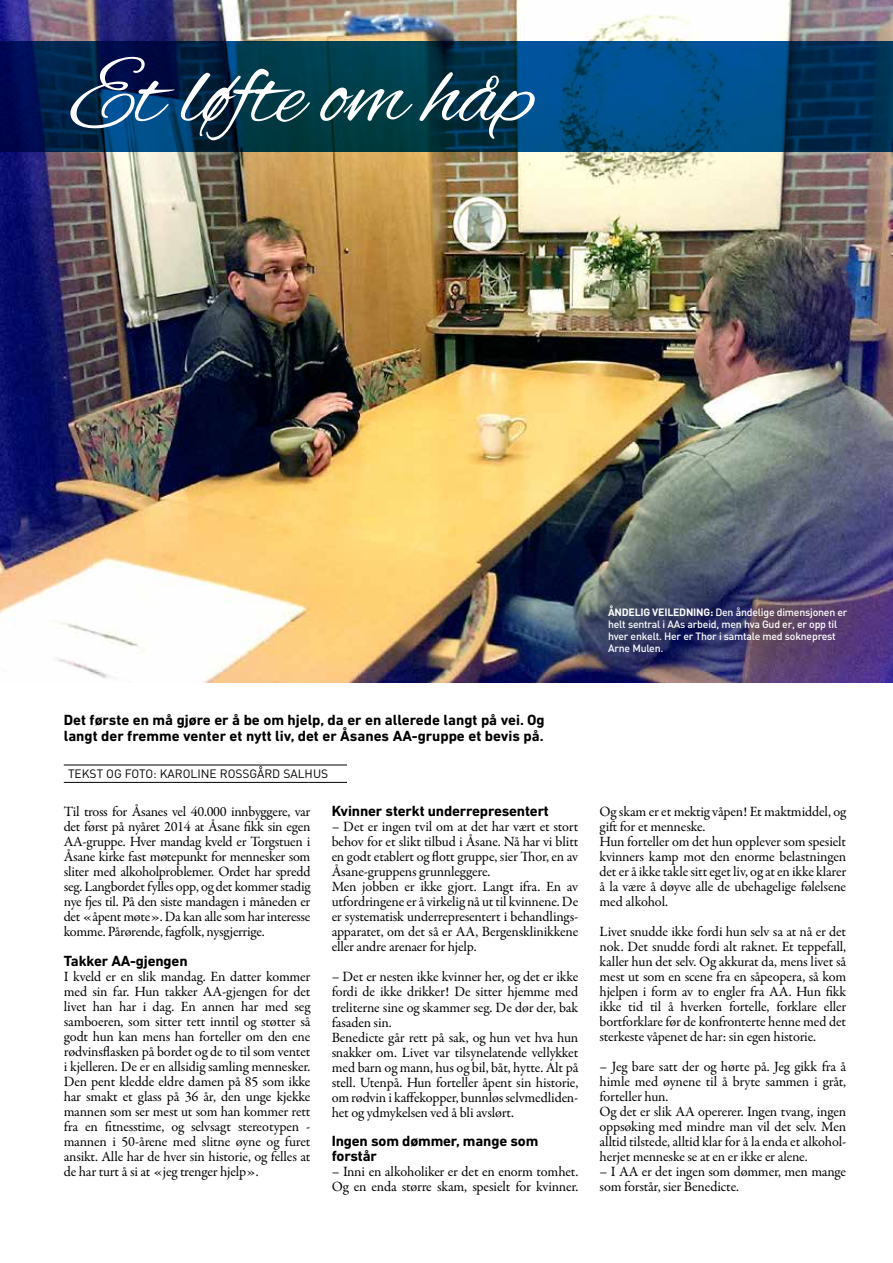
<style>
.page{position:relative;width:893px;height:1263px;background:#fff}
.page>*{position:absolute;margin:0;border:0;box-sizing:border-box;transform-origin:0 0}
.t1{font:96px "Alex Brush";letter-spacing:-.01em;color:#fff}
.t2{font:700 15px/15px "DIN Next LT Pro";letter-spacing:-.005em;color:#000}
.t3{font:14.25px/15px "Garamond Premr Pro";letter-spacing:-.015em;color:#000}
.t4{font:12px "DIN";color:#000}
.t5{font:500 10.5px/12px "DIN";letter-spacing:-.02em;color:#fff}
.s1{font-weight:700}
</style>
<div class="page">
<img style="left:0;top:0;width:893px;height:682px">
<hr style="left:64px;top:765px;width:283px;height:1px;background:#000">
<hr style="left:64px;top:782px;width:283px;height:1px;background:#000">
<svg style="left:0;top:41px;width:893px;height:111px;background:#00385f"></svg>
<h1 class="t1" style="left:70px;top:41px;width:466px">Et løfte om håp</h1>
<p class="t5" style="left:608px;top:605px;width:241px"><span class="s1">ÅNDELIG VEILEDNING:</span> Den åndelige dimensjonen er helt sentral i AAs arbeid, men hva Gud er, er opp til hver enkelt. Her er Thor i samtale med sokneprest Arne Mulen.</p>
<p class="t2" style="left:64px;top:711px;width:482px;line-height:16.5px">Det første en må gjøre er å be om hjelp, da er en allerede langt på vei. Og langt der fremme venter et nytt liv, det er Åsanes AA-gruppe et bevis på.</p>
<p class="t4" style="left:68px;top:766px;width:15px">TEKST</p>
<p class="t4" style="left:106px;top:766px;width:33px">OG FOTO</p>
<p class="t4" style="left:153px;top:766px;width:23px">: KARO</p>
<p class="t4" style="left:191px;top:766px;width:14px">LINE</p>
<p class="t4" style="left:220px;top:766px;width:16px">ROSSG</p>
<p class="t4" style="left:257px;top:766px;width:64px">ÅR D SALHUS</p>
<p class="t3" style="left:64px;top:804px;width:248px;text-align:justify">Til tross for Åsanes vel 40.000 innbyggere, var det først på nyåret 2014 at Åsane fikk sin egen AA-gruppe. Hver mandag kveld er Torgstuen i Åsane kirke fast møtepunkt for mennesker som sliter med alkoholproblemer. Ordet har spredd seg. Langbordet fylles opp, og det kommer stadig nye fjes til. På den siste mandagen i måneden er det «åpent møte». Da kan alle som har interesse komme. Pårørende, fagfolk, nysgjerrige.</p>
<p class="t2" style="left:64px;top:953px;width:125px">Takker AA-gjengen</p>
<p class="t3" style="left:64px;top:969px;width:248px;text-align:justify">I kveld er en slik mandag. En datter kommer med sin far. Hun takker AA-gjengen for det livet han har i dag. En annen har med seg samboeren, som sitter tett inntil og støtter så godt hun kan mens han forteller om den ene rødvinsflasken på bordet og de to til som ventet i kjelleren. De er en allsidig samling mennesker.<br>Den pent kledde eldre damen på 85 som ikke har smakt et glass på 36 år, den unge kjekke mannen som ser mest ut som han kommer rett fra en fitnesstime, og selvsagt stereotypen - mannen i 50-årene med slitne øyne og furet ansikt. Alle har de hver sin historie, og felles at de har turt å si at «jeg trenger hjelp».</p>
<p class="t2" style="left:332px;top:804px;width:219px">Kvinner sterkt underrepresentert</p>
<p class="t3" style="left:332px;top:820px;width:248px">– Det er ingen tvil om at det har vært et stort behov for et slikt tilbud i Åsane. Nå har vi blitt en godt etablert og flott gruppe, sier Thor, en av Åsane-gruppens grunnleggere.<br>Men jobben er ikke gjort. Langt ifra. En av utfordringene er å virkelig nå ut til kvinnene. De er systematisk underrepresentert i behandlings&shy;apparatet, om det så er AA, Bergensklinikkene eller andre arenaer for hjelp.</p>
<p class="t3" style="left:332px;top:970px;width:248px">– Det er nesten ikke kvinner her, og det er ikke fordi de ikke drikker! De sitter hjemme med treliterne sine og skammer seg. De dør der, bak fasaden sin.<br>Benedicte går rett på sak, og hun vet hva hun snakker om. Livet var tilsynelatende vellykket med barn og mann, hus og bil, båt, hytte. Alt på stell. Utenpå. Hun forteller åpent sin historie, om rødvin i kaffekopper, bunnløs selvmedliden&shy;het og ydmykelsen ved å bli avslørt.</p>
<p class="t2" style="left:332px;top:1133px;width:208px">Ingen som dømmer, mange som forstår</p>
<p class="t3" style="left:332px;top:1164px;width:248px">– Inni en alkoholiker er det en enorm tomhet.<br>Og en enda større skam, spesielt for kvinner.</p>
<p class="t3" style="left:600px;top:804px;width:248px">Og skam er et mektig våpen! Et maktmiddel, og gift for et menneske.<br>Hun forteller om det hun opplever som spesielt kvinners kamp mot den enorme belastningen det er å ikke takle sitt eget liv, og at en ikke klarer å la være å døyve alle de ubehagelige følelsene med alkohol.</p>
<p class="t3" style="left:600px;top:924px;width:248px;text-align:justify">Livet snudde ikke fordi hun selv sa at nå er det nok. Det snudde fordi alt raknet. Et teppefall, kaller hun det selv. Og akkurat da, mens livet så mest ut som en scene fra en såpeopera, så kom hjelpen i form av to engler fra AA. Hun fikk ikke tid til å hverken fortelle, forklare eller bortforklare før de konfronterte henne med det sterkeste våpenet de har: sin egen historie.</p>
<p class="t3" style="left:600px;top:1059px;width:248px">– Jeg bare satt der og hørte på. Jeg gikk fra å himle med øynene til å bryte sammen i gråt, forteller hun.<br>Og det er slik AA opererer. Ingen tvang, ingen oppsøking med mindre man vil det selv. Men alltid tilstede, alltid klar for å la enda et alkohol&shy;herjet menneske se at en er ikke er alene.</p>
<p class="t3" style="left:600px;top:1164px;width:248px">– I AA er det ingen som dømmer, men mange som forstår, sier Benedicte.</p>
</div>
